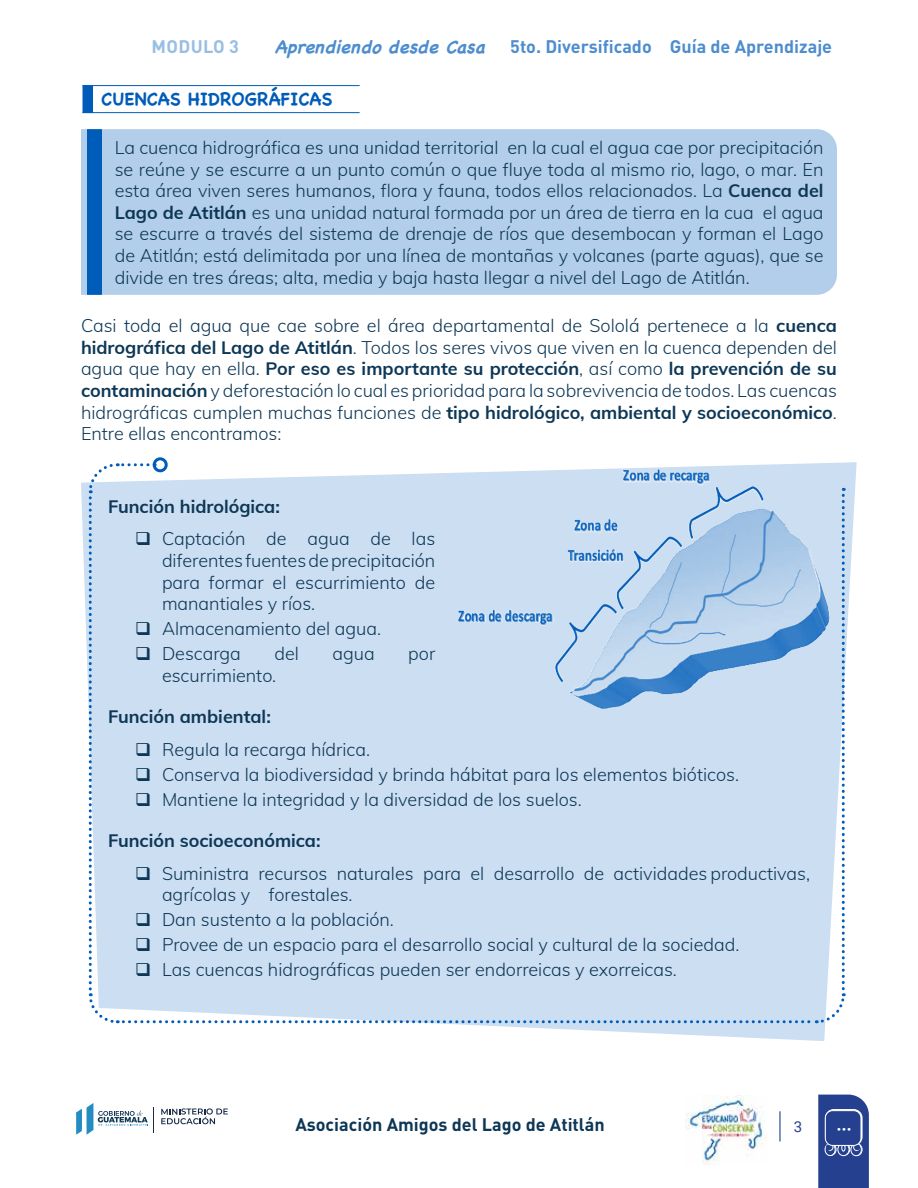
<style>
.page{position:relative;width:918px;height:1188px;background:#fff}
.page>*{position:absolute;margin:0;border:0;box-sizing:border-box;transform-origin:0 0}
.t1{font:300 18px/21.6px "Muli";color:#0d3756}
.t2{font:700 18px "Muli";color:#0d3756}
.t3{font:700 18px "DIN Pro";color:#4d8dce}
.t4{font:700 18px "DIN Pro";color:#0d3756}
.t5{font:700 18px "Chalkboard";color:#005cb9}
.t6{font:700 18px "DIN Pro";letter-spacing:.02em;color:#99bee3}
.t7{font:18px "Ajilab'al Cholsamaj";color:#fff}
.t8{font:15px "Roboto";color:#25408f}
.s1{font-family:"Chalkboard";font-style:italic}
.s2{font-weight:700}
</style>
<div class="page">
<svg style="left:818px;top:1095px;width:51px;height:93px;background:#395299"></svg>
<div style="left:825px;top:1111px;width:36px;height:34px;background:#25408f;border-radius:7px"></div>
<div style="left:825px;top:1110px;width:36px;height:36px;border:1px solid #fff;border-radius:7px"></div>
<hr style="left:779px;top:1111px;width:2px;height:30px;background:#25408f">
<img style="left:685px;top:1096px;width:82px;height:68px">
<svg style="left:161px;top:1108px;width:67px;height:16px"></svg>
<svg style="left:76px;top:1103px;width:78px;height:32px"></svg>
<svg style="left:81px;top:462px;width:776px;height:579px"></svg>
<div style="left:153px;top:457px;width:15px;height:15px;border:3px solid #005cb9;border-radius:50%"></div>
<div style="left:82px;top:85px;width:11px;height:28px;background:#005cb9"></div>
<hr style="left:82px;top:85px;width:278px;height:1px;background:#005cb9">
<hr style="left:82px;top:112px;width:278px;height:1px;background:#005cb9">
<div style="left:81px;top:129px;width:756px;height:166px;background:#b3ceea"></div>
<div style="left:87px;top:129px;width:15px;height:166px;background:#005cb9"></div>
<svg style="left:87px;top:462px;width:759px;height:563px;background:#c8dbf0"></svg>
<p class="t6" style="left:152px;top:32px;width:89px">MODULO 3</p>
<p class="t3" style="left:275px;top:32px;width:559px"><span class="s1">AprendiendodesdeCasa</span> 5to. Diversificado Guía de Aprendizaje</p>
<p class="t5" style="left:101px;top:89px;width:233px">CUENCAS HIDROGRÁFICAS</p>
<p class="t1" style="left:115px;top:136px;width:710px;text-align:justify">La cuenca hidrográfica es una unidad territorial en la cual el agua cae por precipitación se reúne y se escurre a un punto común o que fluye toda al mismo rio, lago, o mar. En esta área viven seres humanos, flora y fauna, todos ellos relacionados. La <span class="s2">Cuenca del Lago de Atitlán</span> es una unidad natural formada por un área de tierra en la cua el agua se escurre a través del sistema de drenaje de ríos que desembocan y forman el Lago de Atitlán; está delimitada por una línea de montañas y volcanes (parte aguas), que se divide en tres áreas; alta, media y baja hasta llegar a nivel del Lago de Atitlán.</p>
<p class="t1" style="left:81px;top:314px;width:758px;text-align:justify">Casi toda el agua que cae sobre el área departamental de Sololá pertenece a la <span class="s2">cuenca hidrográfica del Lago de Atitlán</span>. Todos los seres vivos que viven en la cuenca dependen del agua que hay en ella. <span class="s2">Por eso es importante su protección</span>, así como <span class="s2">la prevención de su contaminación</span> y deforestación lo cual es prioridad para la sobrevivencia de todos. Las cuencas hidrográficas cumplen muchas funciones de <span class="s2">tipo hidrológico, ambiental y socioeconómico</span>.<br>Entre ellas encontramos:</p>
<p class="t2" style="left:108px;top:494px;width:173px">Función hidrológica:</p>
<p class="t1" style="left:162px;top:527px;width:275px;text-align:justify">Captación de agua de las diferentes fuentes de precipitación para formar el escurrimiento de manantiales y ríos.</p>
<p class="t1" style="left:162px;top:615px;width:221px;line-height:24.9px">Almacenamiento del agua.<br>Descarga</p>
<p class="t1" style="left:274px;top:642px;width:26px">del</p>
<p class="t1" style="left:332px;top:642px;width:44px">agua</p>
<p class="t1" style="left:408px;top:642px;width:29px">por</p>
<p class="t1" style="left:162px;top:663px;width:116px">escurrimiento.</p>
<p class="t2" style="left:108px;top:704px;width:164px">Función ambiental:</p>
<p class="t1" style="left:162px;top:736px;width:579px;line-height:24.9px">Regula la recarga hídrica.<br>Conserva la biodiversidad y brinda hábitat para los elementos bióticos.<br>Mantiene la integridad y la diversidad de los suelos.</p>
<p class="t2" style="left:108px;top:828px;width:214px">Función socioeconómica:</p>
<p class="t1" style="left:162px;top:862px;width:650px">Suministra recursos naturales para el desarrollo de actividades productivas, agrícolas y forestales.</p>
<p class="t1" style="left:162px;top:906px;width:579px;line-height:24.9px">Dan sustento a la población.<br>Provee de un espacio para el desarrollo social y cultural de la sociedad.<br>Las cuencas hidrográficas pueden ser endorreicas y exorreicas.</p>
<p class="t4" style="left:295px;top:1109px;width:311px">Asociación Amigos del Lago de Atitlán</p>
<p class="t8" style="left:794px;top:1116px;width:10px">3</p>
<p class="t7" style="left:854px;top:1127px;width:6px;rotate:90deg">e</p>
</div>
